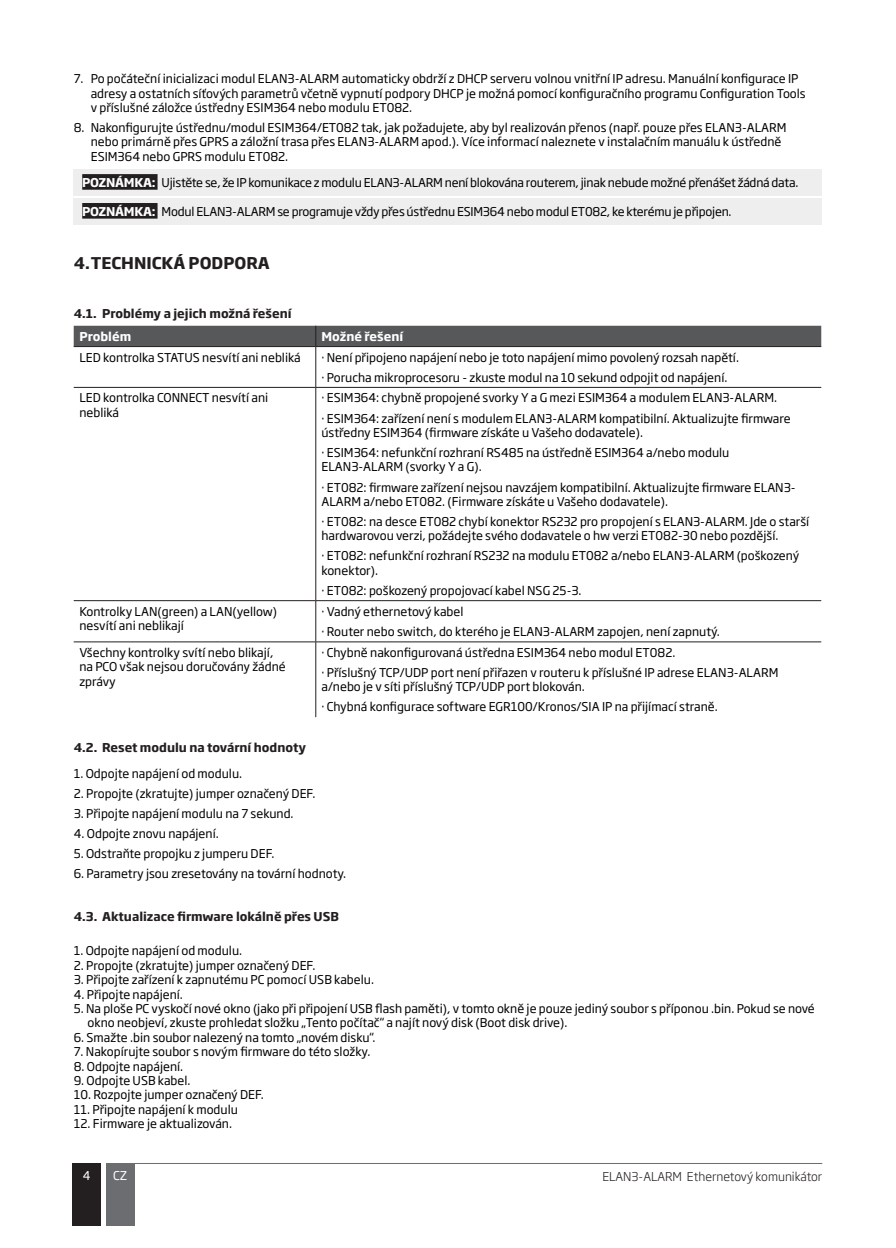
<style>
.page{position:relative;width:896px;height:1248px;background:#fff}
.page>*{position:absolute;margin:0;border:0;box-sizing:border-box;transform-origin:0 0}
.t1{font:700 16px "Soho Gothic Pro";color:#231f20}
.t2{font:12px/20px "Soho Gothic Pro";color:#000}
.t3{font:12px "Soho Gothic Pro";letter-spacing:-.02em;color:#000}
.t4{font:700 12px "Soho Gothic Pro";color:#231f20}
.t5{font:300 12px "Soho Gothic Pro";color:#231f20}
.t6{font:700 12px "Soho Gothic Pro";color:#fff}
.t7{font:12px "Soho Gothic Pro";color:#fff}
.s1{font-weight:700;color:#fff}
</style>
<div class="page">
<div style="left:73px;top:1163px;width:28px;height:62px;background:#231f20"></div>
<div style="left:106px;top:1163px;width:28px;height:62px;background:#6c6d70"></div>
<hr style="left:134px;top:1162px;width:688px;height:1px;background:#6c6d70">
<div style="left:74px;top:169px;width:748px;height:26px;background:#eeeeef"></div>
<div style="left:82px;top:174px;width:76px;height:16px;background:#231f20"></div>
<div style="left:74px;top:198px;width:748px;height:26px;background:#eeeeef"></div>
<div style="left:82px;top:203px;width:76px;height:15px;background:#231f20"></div>
<div style="left:74px;top:326px;width:747px;height:20px;background:#57585a"></div>
<hr style="left:74px;top:346px;width:242px;height:1px;background:#231f20">
<hr style="left:316px;top:346px;width:505px;height:1px;background:#231f20">
<hr style="left:315px;top:347px;width:1px;height:40px;background:#231f20">
<hr style="left:74px;top:387px;width:242px;height:1px;background:#231f20">
<hr style="left:316px;top:387px;width:505px;height:1px;background:#231f20">
<hr style="left:315px;top:387px;width:1px;height:213px;background:#231f20">
<hr style="left:74px;top:600px;width:242px;height:1px;background:#231f20">
<hr style="left:316px;top:600px;width:505px;height:1px;background:#231f20">
<hr style="left:315px;top:601px;width:1px;height:40px;background:#231f20">
<hr style="left:74px;top:641px;width:242px;height:1px;background:#231f20">
<hr style="left:316px;top:641px;width:505px;height:1px;background:#231f20">
<hr style="left:315px;top:642px;width:1px;height:75px;background:#231f20">
<p class="t2" style="left:91px;top:71px;width:716px;line-height:14.4px;text-indent:-17px">7. Po počáteční inicializaci modul ELAN3-ALARM automaticky obdrží z DHCP serveru volnou vnitřní IP adresu. Manuální konfigurace IP adresy a ostatních síťových parametrů včetně vypnutí podpory DHCP je možná pomocí konfiguračního programu Configuration Tools v příslušné záložce ústředny ESIM364 nebo modulu ET082.</p>
<p class="t2" style="left:91px;top:120px;width:697px;line-height:14.4px;text-indent:-17px">8. Nakonfigurujte ústřednu/modul ESIM364/ET082 tak, jak požadujete, aby byl realizován přenos (např. pouze přes ELAN3-ALARM nebo primárně přes GPRS a záložní trasa přes ELAN3-ALARM apod.). Více informací naleznete v instalačním manuálu k ústředně<br>ESIM364 nebo GPRS modulu ET082.</p>
<p class="t3" style="left:82px;top:173px;width:717px"><span class="s1">POZNÁMKA:</span> Ujistěte se, že IP komunikace z modulu ELAN3-ALARM není blokována routerem, jinak nebude možné přenášet žádná data.</p>
<p class="t3" style="left:82px;top:202px;width:651px"><span class="s1">POZNÁMKA:</span> Modul ELAN3-ALARM se programuje vždy přes ústřednu ESIM364 nebo modul ET082, ke kterému je připojen.</p>
<h1 class="t1" style="left:74px;top:250px;width:198px">4.TECHNICKÁ PODPORA</h1>
<p class="t4" style="left:74px;top:304px;width:219px">4.1. Problémy a jejich možná řešení</p>
<p class="t6" style="left:79px;top:327px;width:53px">Problém</p>
<p class="t6" style="left:321px;top:327px;width:83px">Možné řešení</p>
<p class="t2" style="left:79px;top:346px;width:223px">LED kontrolka STATUS nesvítí ani nebliká</p>
<p class="t2" style="left:321px;top:346px;width:419px">· Není připojeno napájení nebo je toto napájení mimo povolený rozsah napětí. · Porucha mikroprocesoru - zkuste modul na 10 sekund odpojit od napájení.</p>
<p class="t2" style="left:79px;top:390px;width:190px;line-height:14.4px">LED kontrolka CONNECT nesvítí ani nebliká</p>
<p class="t2" style="left:321px;top:387px;width:471px">· ESIM364: chybně propojené svorky Y a G mezi ESIM364 a modulem ELAN3-ALARM.<br>· ESIM364: zařízení není s modulem ELAN3-ALARM kompatibilní. Aktualizujte firmware</p>
<p class="t2" style="left:321px;top:422px;width:409px">ústředny ESIM364 (firmware získáte u Vašeho dodavatele).<br>· ESIM364: nefunkční rozhraní RS485 na ústředně ESIM364 a/nebo modulu</p>
<p class="t2" style="left:321px;top:456px;width:476px">ELAN3-ALARM (svorky Y a G).<br>· ET082: firmware zařízení nejsou navzájem kompatibilní. Aktualizujte firmware ELAN3-</p>
<p class="t2" style="left:321px;top:491px;width:489px">ALARM a/nebo ET082. (Firmware získáte u Vašeho dodavatele).<br>· ET082: na desce ET082 chybí konektor RS232 pro propojení s ELAN3-ALARM. Jde o starší</p>
<p class="t2" style="left:321px;top:525px;width:479px">hardwarovou verzi, požádejte svého dodavatele o hw verzi ET082-30 nebo pozdější.<br>· ET082: nefunkční rozhraní RS232 na modulu ET082 a/nebo ELAN3-ALARM (poškozený</p>
<p class="t2" style="left:321px;top:559px;width:262px">konektor).<br>· ET082: poškozený propojovací kabel NSG 25-3.</p>
<p class="t2" style="left:79px;top:603px;width:199px;line-height:14.4px">Kontrolky LAN(green) a LAN(yellow) nesvítí ani neblikají</p>
<p class="t2" style="left:321px;top:600px;width:400px">· Vadný ethernetový kabel<br>· Router nebo switch, do kterého je ELAN3-ALARM zapojen, není zapnutý.</p>
<p class="t2" style="left:79px;top:644px;width:208px;line-height:14.4px">Všechny kontrolky svítí nebo blikají, na PCO však nejsou doručovány žádné zprávy</p>
<p class="t2" style="left:321px;top:641px;width:458px">· Chybně nakonfigurovaná ústředna ESIM364 nebo modul ET082.<br>· Příslušný TCP/UDP port není přiřazen v routeru k příslušné IP adrese ELAN3-ALARM</p>
<p class="t2" style="left:321px;top:676px;width:398px">a/nebo je v síti příslušný TCP/UDP port blokován.<br>· Chybná konfigurace software EGR100/Kronos/SIA IP na přijímací straně.</p>
<p class="t4" style="left:74px;top:737px;width:234px">4.2. Reset modulu na tovární hodnoty</p>
<p class="t2" style="left:74px;top:762px;width:170px">1. Odpojte napájení od modulu.</p>
<p class="t2" style="left:74px;top:782px;width:243px">2. Propojte (zkratujte) jumper označený DEF.</p>
<p class="t2" style="left:74px;top:802px;width:221px">3. Připojte napájení modulu na 7 sekund.</p>
<p class="t2" style="left:74px;top:822px;width:147px">4. Odpojte znovu napájení.</p>
<p class="t2" style="left:74px;top:842px;width:202px">5. Odstraňte propojku z jumperu DEF.</p>
<p class="t2" style="left:74px;top:862px;width:274px">6. Parametry jsou zresetovány na tovární hodnoty.</p>
<p class="t4" style="left:74px;top:906px;width:267px">4.3. Aktualizace firmware lokálně přes USB</p>
<p class="t2" style="left:74px;top:940px;width:170px">1. Odpojte napájení od modulu.</p>
<p class="t2" style="left:74px;top:954px;width:243px">2. Propojte (zkratujte) jumper označený DEF.</p>
<p class="t2" style="left:74px;top:968px;width:302px">3. Připojte zařízení k zapnutému PC pomocí USB kabelu.</p>
<p class="t2" style="left:74px;top:983px;width:111px">4. Připojte napájení.</p>
<p class="t2" style="left:87px;top:1000px;width:729px;line-height:14.4px;text-indent:-14px">5. Na ploše PC vyskočí nové okno (jako při připojení USB flash paměti), v tomto okně je pouze jediný soubor s příponou .bin. Pokud se nové okno neobjeví, zkuste prohledat složku „Tento počítač“ a najít nový disk (Boot disk drive).</p>
<p class="t2" style="left:74px;top:1026px;width:303px">6. Smažte .bin soubor nalezený na tomto „novém disku“.</p>
<p class="t2" style="left:74px;top:1040px;width:298px">7. Nakopírujte soubor s novým firmware do této složky.</p>
<p class="t2" style="left:74px;top:1055px;width:111px">8. Odpojte napájení.</p>
<p class="t2" style="left:74px;top:1069px;width:118px">9. Odpojte USB kabel.</p>
<p class="t2" style="left:74px;top:1084px;width:192px">10. Rozpojte jumper označený DEF.</p>
<p class="t2" style="left:74px;top:1098px;width:166px">11. Připojte napájení k modulu</p>
<p class="t2" style="left:74px;top:1112px;width:160px">12. Firmware je aktualizován.</p>
<p class="t7" style="left:83px;top:1166px;width:9px">4</p>
<p class="t7" style="left:113px;top:1166px;width:16px">CZ</p>
<p class="t5" style="left:602px;top:1166px;width:221px">ELAN3-ALARM Ethernetový komunikátor</p>
</div>
